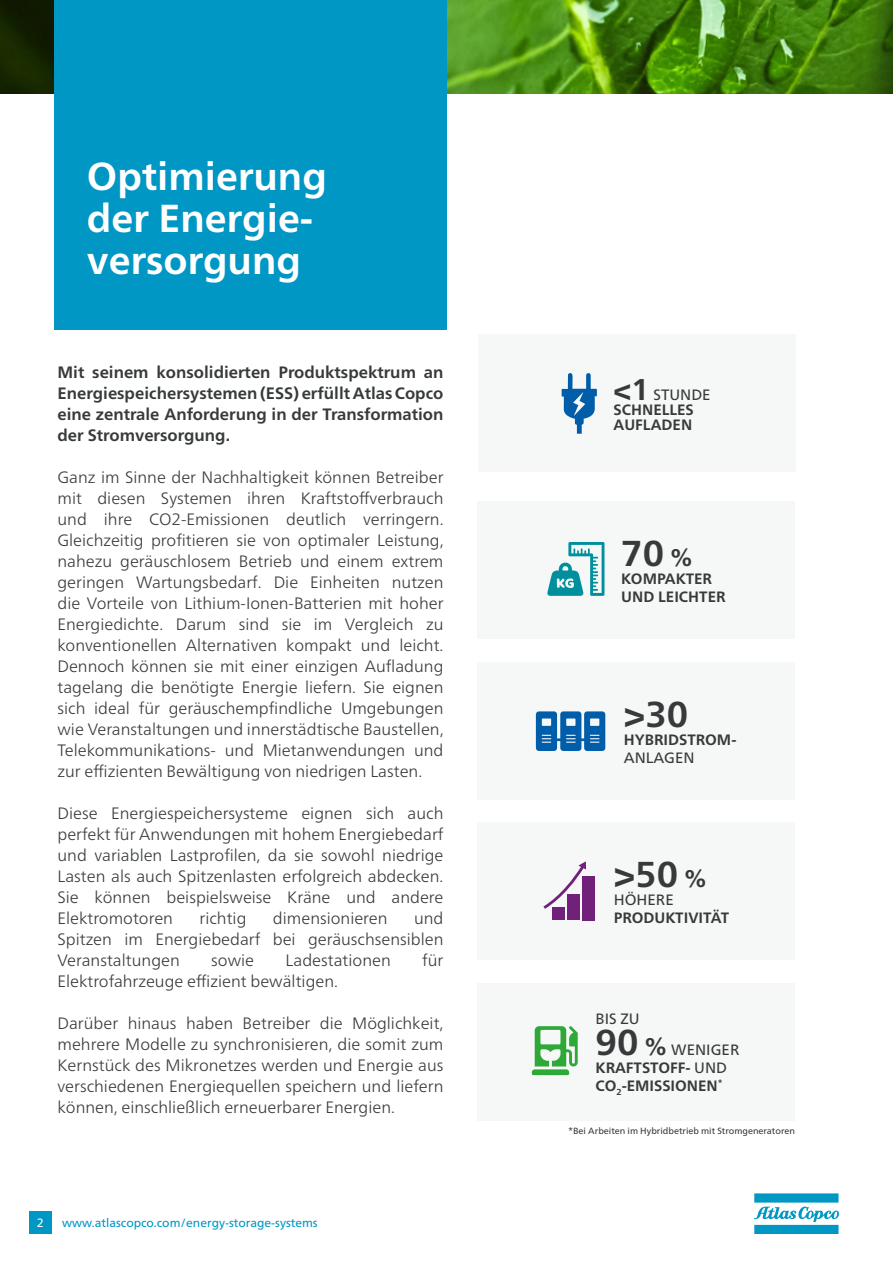
<style>
.page{position:relative;width:893px;height:1263px;background:#fff}
.page>*{position:absolute;margin:0;border:0;box-sizing:border-box;transform-origin:0 0}
.t1{font:700 39px/42px "Neue Frutiger World";color:#fff}
.t2{font:700 36px "Neue Frutiger World";color:#373a3b}
.t3{font:300 16.5px/21px "Neue Frutiger World";color:#373a3b;text-align:justify}
.t4{font:700 16.5px/21px "Neue Frutiger World";color:#373a3b;text-align:justify}
.t5{font:700 15px/15px "Neue Frutiger World";color:#373a3b}
.t6{font:15px/31.5px "Neue Frutiger World";color:#373a3b}
.t7{font:12px "Neue Frutiger World";color:#0097c4}
.t8{font:12px "Neue Frutiger World";color:#fff}
.t9{font:9px "Neue Frutiger World";color:#373a3b}
.s1{font-size:30px}
.s2{font-weight:400}
.s3{font-size:24px}
.s4{font-weight:700;font-size:36px}
.s5{font-weight:700;font-size:24px}
</style>
<div class="page">
<svg style="left:754px;top:1193px;width:85px;height:41px"></svg>
<div style="left:29px;top:1211px;width:22px;height:23px;background:#0097c4"></div>
<img style="left:0;top:0;width:893px;height:94px">
<div style="left:478px;top:334px;width:318px;height:138px;background:#f6f7f7"></div>
<div style="left:477px;top:501px;width:318px;height:138px;background:#f6f7f7"></div>
<div style="left:477px;top:662px;width:318px;height:138px;background:#f6f7f7"></div>
<div style="left:477px;top:822px;width:318px;height:138px;background:#f6f7f7"></div>
<div style="left:477px;top:982px;width:318px;height:138px;background:#f6f7f7"></div>
<div style="left:54px;top:0;width:392px;height:329px;background:#0097c4"></div>
<svg style="left:562px;top:373px;width:35px;height:61px"></svg>
<svg style="left:547px;top:542px;width:57px;height:54px"></svg>
<svg style="left:536px;top:711px;width:69px;height:40px;background:#327cb8"></svg>
<div style="left:552px;top:907px;width:13px;height:13px;background:#72217b"></div>
<div style="left:567px;top:894px;width:13px;height:26px;background:#72217b"></div>
<div style="left:582px;top:876px;width:13px;height:44px;background:#72217b"></div>
<svg style="left:543px;top:861px;width:43px;height:48px"></svg>
<svg style="left:532px;top:1026px;width:46px;height:49px"></svg>
<h1 class="t1" style="left:87px;top:155px;width:242px">Optimierung der Energie&shy;versorgung</h1>
<p class="t4" style="left:57px;top:361px;width:388px">Mit seinem konsolidierten Produktspektrum an Energiespeichersystemen (ESS) erfüllt Atlas Copco eine zentrale Anforderung in der Transformation der Stromversorgung.</p>
<p class="t3" style="left:57px;top:466px;width:388px">Ganz im Sinne der Nachhaltigkeit können Betreiber mit diesen Systemen ihren Kraftstoffverbrauch und ihre CO2-Emissionen deutlich verringern.<br>Gleichzeitig profitieren sie von optimaler Leistung, nahezu geräuschlosem Betrieb und einem extrem geringen Wartungsbedarf. Die Einheiten nutzen die Vorteile von Lithium-Ionen-Batterien mit hoher Energiedichte. Darum sind sie im Vergleich zu konventionellen Alternativen kompakt und leicht.<br>Dennoch können sie mit einer einzigen Aufladung tagelang die benötigte Energie liefern. Sie eignen sich ideal für geräuschempfindliche Umgebungen wie Veranstaltungen und innerstädtische Baustellen, Telekommunikations- und Mietanwendungen und zur effizienten Bewältigung von niedrigen Lasten.</p>
<p class="t3" style="left:57px;top:802px;width:388px">Diese Energiespeichersysteme eignen sich auch perfekt für Anwendungen mit hohem Energiebedarf und variablen Lastprofilen, da sie sowohl niedrige Lasten als auch Spitzenlasten erfolgreich abdecken.<br>Sie können beispielsweise Kräne und andere Elektromotoren</p>
<p class="t3" style="left:57px;top:907px;width:388px;text-indent:357px">und Spitzen im Energiebedarf bei geräuschsensiblen Veranstaltungen</p>
<p class="t3" style="left:199px;top:907px;width:48px">richtig</p>
<p class="t3" style="left:273px;top:907px;width:116px">dimensionieren</p>
<p class="t3" style="left:211px;top:949px;width:44px">sowie</p>
<p class="t3" style="left:286px;top:949px;width:107px">Ladestationen</p>
<p class="t3" style="left:422px;top:949px;width:23px">für</p>
<p class="t3" style="left:57px;top:970px;width:282px">Elektrofahrzeuge effizient bewältigen.</p>
<p class="t3" style="left:57px;top:1012px;width:388px">Darüber hinaus haben Betreiber die Möglichkeit, mehrere Modelle zu synchronisieren, die somit zum Kernstück des Mikronetzes werden und Energie aus verschiedenen Energiequellen speichern und liefern können, einschließlich erneuerbarer Energien.</p>
<p class="t8" style="left:37px;top:1214px;width:8px">2</p>
<p class="t7" style="left:62px;top:1213px;width:257px">www.atlascopco.com/energy-storage-systems</p>
<p class="t5" style="left:614px;top:387px;width:99px"><span class="s1">&lt;1</span> <span class="s2">STUNDE<br></span>SCHNELLES<br>AUFLADEN</p>
<h2 class="t2" style="left:621px;top:522px;width:73px">70 <span class="s3">%</span></h2>
<p class="t5" style="left:621px;top:570px;width:106px;line-height:18px">KOMPAKTER<br>UND LEICHTER</p>
<h2 class="t2" style="left:624px;top:682px;width:66px">&gt;30</h2>
<p class="t5" style="left:624px;top:732px;width:114px">HYBRIDSTROM-</p>
<p class="t6" style="left:624px;top:742px;width:72px">ANLAGEN</p>
<h2 class="t2" style="left:614px;top:843px;width:94px">&gt;50 <span class="s3">%</span></h2>
<p class="t6" style="left:614px;top:884px;width:61px">HÖHERE</p>
<p class="t5" style="left:614px;top:910px;width:117px">PRODUKTIVITÄT</p>
<p class="t6" style="left:596px;top:1003px;width:145px">BIS ZU<br><span class="s4">90</span> <span class="s5">%</span> WENIGER</p>
<p class="t5" style="left:596px;top:1058px;width:133px;line-height:18px">KRAFTSTOFF- <span class="s2">UND<br></span>CO<sub>2</sub>-EMISSIONEN<sup>*</sup></p>
<p class="t9" style="left:569px;top:1124px;width:228px">*Bei Arbeiten im Hybridbetrieb mit Stromgeneratoren</p>
</div>
